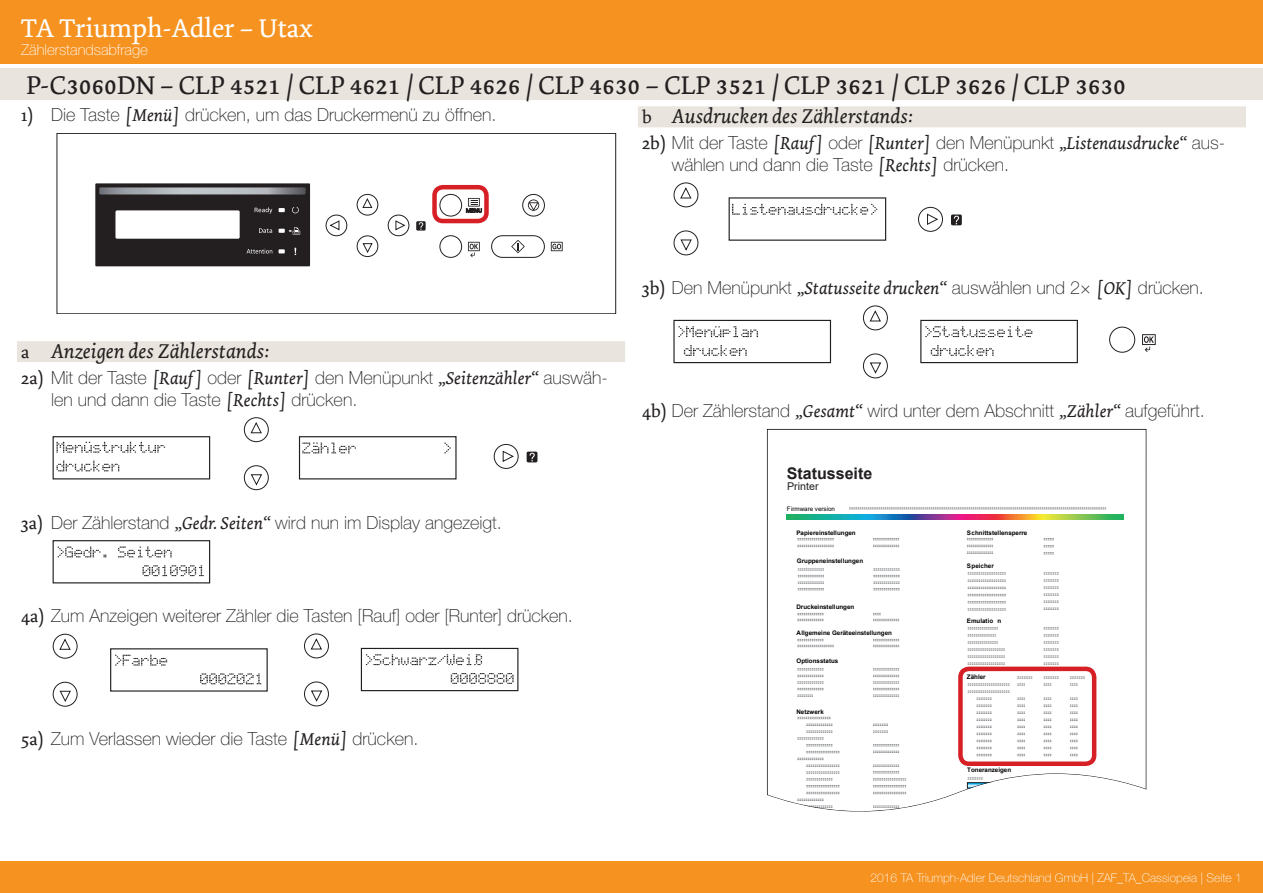
<style>
.page{position:relative;width:1263px;height:893px;background:#fff}
.page>*{position:absolute;margin:0;border:0;box-sizing:border-box;transform-origin:0 0}
.Kapitelüberschrift{font:27px "Dolly Small Caps";color:#231f20}
.t1{font:27px "Dolly";color:#fff}
.t2{font:italic 21px "Dolly";color:#231f20}
.Ebene_1_-_Text{font:100 18px/21.6px "TA Helvetica Neue";color:#231f20}
.t3{font:700 16.05px "Arial";color:#231f20}
.t4{font:100 15px "TA Helvetica Neue";color:#fff}
.t5{font:100 12px "TA Helvetica Neue";color:#fff}
.t6{font:10.65px "Arial";color:#231f20}
.t7{font:700 6.3px "Arial";color:#000}
.t8{font:6.3px "Arial";color:#000}
.s1{font-family:"Dolly";font-weight:400}
.s2{font-family:"Dolly";font-weight:400;font-style:italic}
.s3{font-style:normal;font-size:18px}
</style>
<div class="page">
<div style="left:0;top:0;width:1263px;height:64px;background:#f6921f"></div>
<div style="left:0;top:861px;width:1263px;height:32px;background:#f6921f"></div>
<div style="left:0;top:68px;width:1263px;height:32px;background:#e9e5de"></div>
<div style="left:17px;top:341px;width:608px;height:21px;background:#e9e5de"></div>
<div style="left:57px;top:133px;width:559px;height:181px;border:1px solid #231f20"></div>
<svg style="left:416px;top:221px;width:10px;height:10px"></svg>
<svg style="left:551px;top:242px;width:12px;height:9px"></svg>
<svg style="left:468px;top:242px;width:12px;height:15px"></svg>
<svg style="left:466px;top:198px;width:16px;height:15px"></svg>
<div style="left:491px;top:235px;width:54px;height:23px;border:1px solid #231f20;border-radius:11px"></div>
<div style="left:440px;top:194px;width:22px;height:22px;border:1px solid #231f20;border-radius:50%"></div>
<div style="left:440px;top:235px;width:22px;height:23px;border:1px solid #231f20;border-radius:50%"></div>
<svg style="left:523px;top:194px;width:21px;height:22px"></svg>
<div style="left:522px;top:194px;width:23px;height:22px;border:1px solid #231f20;border-radius:50%"></div>
<div style="left:95px;top:183px;width:215px;height:83px;background:#231f20"></div>
<svg style="left:99px;top:188px;width:206px;height:6px"></svg>
<svg style="left:279px;top:208px;width:6px;height:4px"></svg>
<svg style="left:279px;top:249px;width:6px;height:4px"></svg>
<div style="left:115px;top:210px;width:125px;height:29px;background:#fff;border-radius:2px"></div>
<svg style="left:279px;top:227px;width:21px;height:8px"></svg>
<svg style="left:292px;top:207px;width:7px;height:6px"></svg>
<svg style="left:255px;top:207px;width:17px;height:7px"></svg>
<svg style="left:259px;top:228px;width:13px;height:5px"></svg>
<svg style="left:246px;top:249px;width:26px;height:5px"></svg>
<svg style="left:511px;top:240px;width:14px;height:13px"></svg>
<svg style="left:528px;top:199px;width:11px;height:12px"></svg>
<svg style="left:325px;top:194px;width:85px;height:63px"></svg>
<div style="left:432px;top:185px;width:57px;height:38px;border:4px solid #d62026;border-radius:9px"></div>
<div style="left:299px;top:436px;width:158px;height:43px;border:1px solid #231f20"></div>
<svg style="left:302px;top:443px;width:149px;height:10px"></svg>
<div style="left:53px;top:436px;width:157px;height:43px;border:1px solid #231f20"></div>
<svg style="left:57px;top:461px;width:62px;height:10px"></svg>
<svg style="left:57px;top:442px;width:108px;height:11px"></svg>
<svg style="left:527px;top:452px;width:10px;height:10px"></svg>
<div style="left:494px;top:444px;width:25px;height:25px;border:1px solid #231f20;border-radius:50%"></div>
<svg style="left:503px;top:451px;width:11px;height:11px"></svg>
<svg style="left:243px;top:417px;width:26px;height:73px"></svg>
<div style="left:53px;top:540px;width:157px;height:43px;border:1px solid #231f20"></div>
<svg style="left:143px;top:565px;width:61px;height:11px"></svg>
<svg style="left:58px;top:547px;width:114px;height:10px"></svg>
<svg style="left:200px;top:673px;width:61px;height:11px"></svg>
<svg style="left:115px;top:655px;width:52px;height:10px"></svg>
<div style="left:361px;top:648px;width:157px;height:43px;border:1px solid #231f20"></div>
<svg style="left:451px;top:673px;width:63px;height:11px"></svg>
<svg style="left:366px;top:654px;width:116px;height:11px"></svg>
<svg style="left:52px;top:633px;width:26px;height:74px"></svg>
<svg style="left:304px;top:633px;width:25px;height:74px"></svg>
<div style="left:638px;top:106px;width:608px;height:21px;background:#e9e5de"></div>
<div style="left:729px;top:197px;width:157px;height:44px;border:1px solid #231f20"></div>
<svg style="left:732px;top:204px;width:145px;height:11px"></svg>
<svg style="left:673px;top:182px;width:26px;height:74px"></svg>
<svg style="left:951px;top:214px;width:11px;height:11px"></svg>
<div style="left:918px;top:207px;width:25px;height:25px;border:1px solid #231f20;border-radius:50%"></div>
<svg style="left:927px;top:214px;width:11px;height:11px"></svg>
<div style="left:673px;top:320px;width:158px;height:43px;border:1px solid #231f20"></div>
<svg style="left:684px;top:345px;width:63px;height:11px"></svg>
<svg style="left:678px;top:326px;width:80px;height:11px"></svg>
<svg style="left:1142px;top:334px;width:14px;height:18px"></svg>
<div style="left:1109px;top:327px;width:26px;height:26px;border:1px solid #231f20;border-radius:50%"></div>
<div style="left:920px;top:320px;width:158px;height:43px;border:1px solid #231f20"></div>
<svg style="left:931px;top:345px;width:62px;height:11px"></svg>
<svg style="left:925px;top:326px;width:107px;height:11px"></svg>
<svg style="left:863px;top:305px;width:25px;height:74px"></svg>
<svg style="left:767px;top:429px;width:379px;height:382px"></svg>
<div style="left:958px;top:667px;width:138px;height:99px;border:4px solid #d62026;border-radius:9px"></div>
<h1 class="t1" style="left:21px;top:12px;width:293px">TA Triumph-Adler – Utax</h1>
<p class="t4" style="left:21px;top:41px;width:128px">Zählerstandsabfrage</p>
<p class="Kapitelüberschrift" style="left:27px;top:69px;width:1101px">P-C3060DN – CLP 4521 / CLP 4621 / CLP 4626 / CLP 4630 – CLP 3521 / CLP 3621 / CLP 3626 / CLP 3630</p>
<p class="Ebene_1_-_Text" style="left:21px;top:104px;width:477px"><span class="s1">1)</span> Die Taste <span class="s2">[Menü]</span> drücken, um das Druckermenü zu öffnen.</p>
<p class="t2" style="left:642px;top:104px;width:272px"><span class="s3">b</span> Ausdrucken des Zählerstands:</p>
<p class="Ebene_1_-_Text" style="left:672px;top:132px;width:555px;text-indent:-30px"><span class="s1">2b)</span> Mit der Taste <span class="s2">[Rauf]</span> oder <span class="s2">[Runter]</span> den Menüpunkt <span class="s2">„Listenausdrucke“</span> aus&shy;wählen und dann die Taste <span class="s2">[Rechts]</span> drücken.</p>
<p class="t2" style="left:21px;top:339px;width:249px"><span class="s3">a</span> Anzeigen des Zählerstands:</p>
<p class="Ebene_1_-_Text" style="left:51px;top:367px;width:558px;text-indent:-30px"><span class="s1">2a)</span> Mit der Taste <span class="s2">[Rauf]</span> oder <span class="s2">[Runter]</span> den Menüpunkt <span class="s2">„Seitenzähler“</span> auswäh&shy;len und dann die Taste <span class="s2">[Rechts]</span> drücken.</p>
<p class="Ebene_1_-_Text" style="left:21px;top:511px;width:482px"><span class="s1">3a)</span> Der Zählerstand <span class="s2">„Gedr. Seiten“</span> wird nun im Display angezeigt.</p>
<p class="Ebene_1_-_Text" style="left:21px;top:605px;width:553px"><span class="s1">4a)</span> Zum Anzeigen weiterer Zähler die Tasten [Rauf] oder [Runter] drücken.</p>
<p class="Ebene_1_-_Text" style="left:21px;top:728px;width:399px"><span class="s1">5a)</span> Zum Verlassen wieder die Taste <span class="s2">[Menü]</span> drücken.</p>
<p class="Ebene_1_-_Text" style="left:642px;top:277px;width:563px"><span class="s1">3b)</span> Den Menüpunkt <span class="s2">„Statusseite drucken“</span> auswählen und 2× <span class="s2">[OK]</span> drücken.</p>
<p class="Ebene_1_-_Text" style="left:642px;top:400px;width:564px"><span class="s1">4b)</span> Der Zählerstand <span class="s2">„Gesamt“</span> wird unter dem Abschnitt <span class="s2">„Zähler“</span> aufgeführt.</p>
<p class="t3" style="left:787px;top:462px;width:87px">Statusseite</p>
<p class="t6" style="left:787px;top:479px;width:33px">Printer</p>
<p class="t8" style="left:787px;top:504px;width:50px">Firmware version</p>
<p class="t7" style="left:796px;top:528px;width:61px">Papiereinstellungen</p>
<p class="t7" style="left:967px;top:528px;width:62px">Schnittstellensperre</p>
<p class="t7" style="left:797px;top:557px;width:68px">Gruppeneinstellungen</p>
<p class="t7" style="left:796px;top:602px;width:59px">Druckeinstellungen</p>
<p class="t7" style="left:796px;top:628px;width:97px">Allgemeine Geräteeinstellungen</p>
<p class="t7" style="left:796px;top:656px;width:43px">Optionsstatus</p>
<p class="t7" style="left:796px;top:707px;width:29px">Netzwerk</p>
<p class="t7" style="left:967px;top:561px;width:28px">Speicher</p>
<p class="t7" style="left:967px;top:617px;width:36px">Emulatio n</p>
<p class="t7" style="left:967px;top:672px;width:20px">Zähler</p>
<p class="t7" style="left:967px;top:765px;width:46px">Toneranzeigen</p>
<p class="t5" style="left:871px;top:871px;width:373px">2016 TA Triumph-Adler Deutschland GmbH | ZAF_TA_Cassiopeia | Seite 1</p>
</div>
